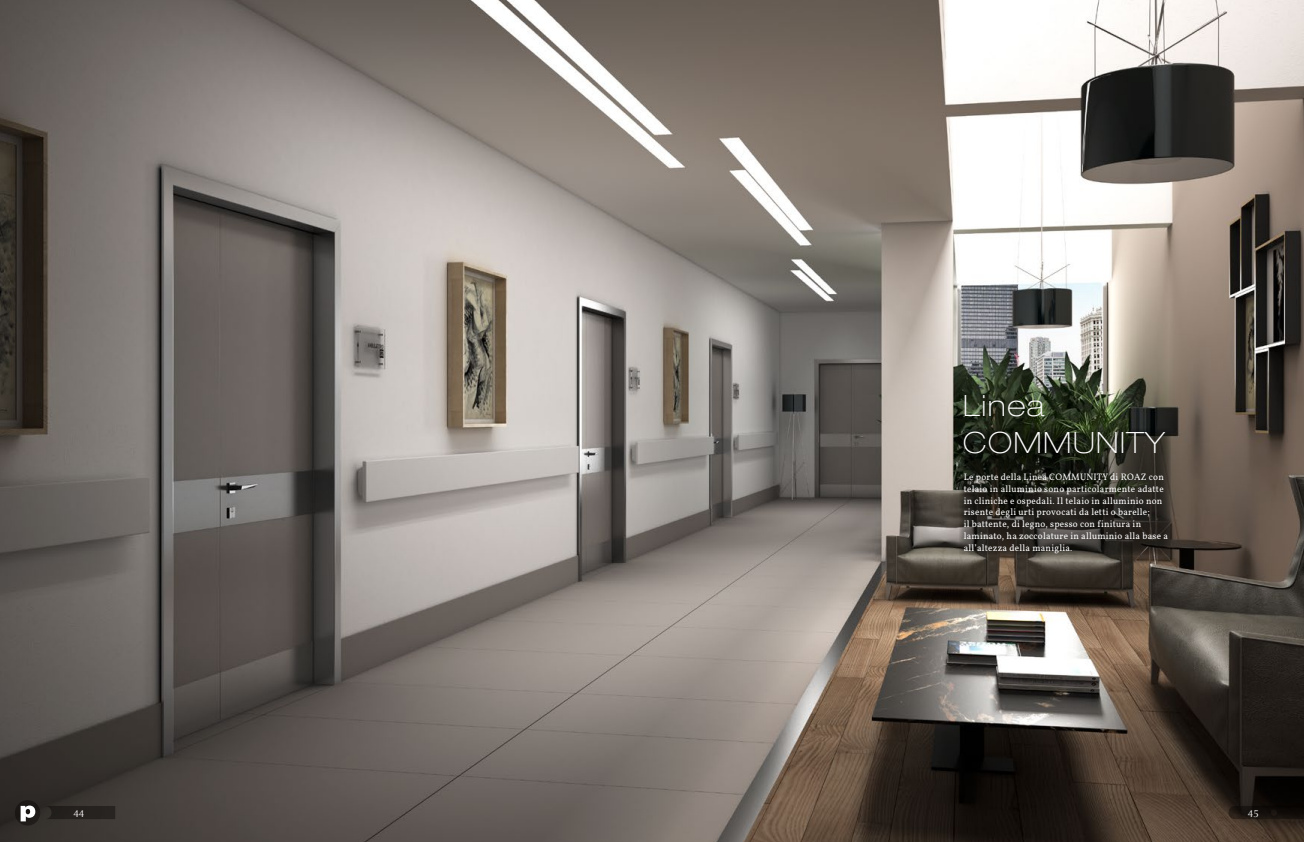
<style>
.page{position:relative;width:1304px;height:842px;background:#fff}
.page>*{position:absolute;margin:0;border:0;box-sizing:border-box;transform-origin:0 0}
.t1{font:100 expanded 29.4px/37.4px "Helvetica Neue LT Std";letter-spacing:.05em;color:#fff}
.t2{font:10px "Optima";color:#fff}
.t3{font:9.5px/11.9px "Vollkorn";letter-spacing:.025em;color:#fff}
</style>
<div class="page">
<img style="left:0;top:0;width:1304px;height:842px">
<svg style="left:959px;top:429px;width:212px;height:126px"></svg>
<svg style="left:45px;top:806px;width:70px;height:13px"></svg>
<svg style="left:1228px;top:806px;width:76px;height:13px"></svg>
<svg style="left:15px;top:800px;width:25px;height:25px"></svg>
<svg style="left:21px;top:805px;width:14px;height:16px"></svg>
<h1 class="t1" style="left:963px;top:386px;width:203px">Linea<br>COMMUNITY</h1>
<p class="t3" style="left:964px;top:471px;width:206px">Le porte della Linea COMMUNITY di ROAZ con telaio in alluminio sono particolarmente adatte in cliniche e ospedali. Il telaio in alluminio non risente degli urti provocati da letti o barelle;<br>il battente, di legno, spesso con finitura in laminato, ha zoccolature in alluminio alla base a all’altezza della maniglia.</p>
<p class="t2" style="left:73px;top:807px;width:13px">44</p>
<p class="t2" style="left:1248px;top:807px;width:13px">45</p>
</div>
